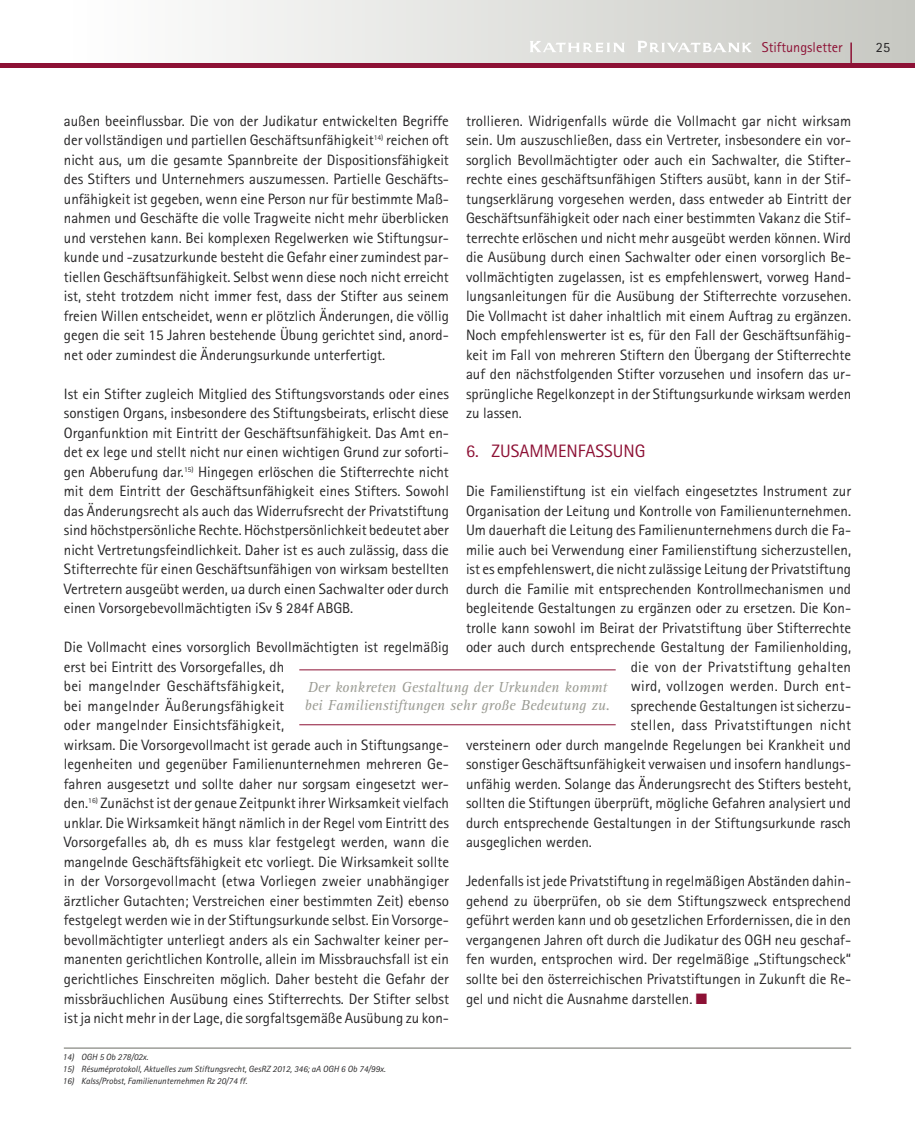
<style>
.page{position:relative;width:915px;height:1127px;background:#fff}
.page>*{position:absolute;margin:0;border:0;box-sizing:border-box;transform-origin:0 0}
.t1{font:18px "Rotis Sans Serif";color:#8d1135}
.t2{font:15px/19.5px "Rotis Sans Serif";color:#272627;text-align:justify}
.t3{font:15px "Rotis Sans Serif";letter-spacing:.02em;color:#272627}
.t4{font:italic 15px/18px "Rotis Serif";color:#9c9d95}
.t5{font:14.25px "Rotis Sans Serif";color:#8d1135}
.t6{font:14.25px "Rotis Sans Serif";color:#272627}
.t7{font:italic 9px "Rotis Sans Serif";color:#272627}
.s1{color:#8d1135}
</style>
<div class="page">
<div style="left:64px;top:0;width:850px;height:64px;background:linear-gradient(to right,#fff,#c7c8c2)"></div>
<svg style="left:529px;top:41px;width:95px;height:11px"></svg>
<svg style="left:636px;top:41px;width:115px;height:11px"></svg>
<svg style="left:850px;top:43px;width:1px;height:21px"></svg>
<hr style="left:0;top:64px;width:914px;height:4px;background:#8d1135">
<hr style="left:64px;top:1048px;width:786px;height:1px;background:#6c6d65">
<hr style="left:299px;top:669px;width:316px;height:1px;background:#8d1135">
<hr style="left:299px;top:724px;width:316px;height:1px;background:#8d1135">
<p class="t5" style="left:761px;top:43px;width:82px">Stiftungsletter</p>
<p class="t6" style="left:875px;top:43px;width:16px">25</p>
<p class="t2" style="left:64px;top:112px;width:386px">außen beeinflussbar. Die von der Judikatur entwickelten Begriffe der vollständigen und partiellen Geschäftsunfähigkeit<sup>14)</sup> reichen oft nicht aus, um die gesamte Spannbreite der Dispositionsfähigkeit des Stifters und Unternehmers auszumessen. Partielle Geschäfts&shy;unfähigkeit ist gegeben, wenn eine Person nur für bestimmte Maß&shy;nahmen und Geschäfte die volle Tragweite nicht mehr überblicken und verstehen kann. Bei komplexen Regelwerken wie Stiftungsur&shy;kunde und -zusatzurkunde besteht die Gefahr einer zumindest par&shy;tiellen Geschäftsunfähigkeit. Selbst wenn diese noch nicht erreicht ist, steht trotzdem nicht immer fest, dass der Stifter aus seinem freien Willen entscheidet, wenn er plötzlich Änderungen, die völlig gegen die seit 15 Jahren bestehende Übung gerichtet sind, anord&shy;net oder zumindest die Änderungsurkunde unterfertigt.</p>
<p class="t2" style="left:64px;top:385px;width:386px">Ist ein Stifter zugleich Mitglied des Stiftungsvorstands oder eines sonstigen Organs, insbesondere des Stiftungsbeirats, erlischt diese Organfunktion mit Eintritt der Geschäftsunfähigkeit. Das Amt en&shy;det ex lege und stellt nicht nur einen wichtigen Grund zur soforti&shy;gen Abberufung dar.<sup>15)</sup> Hingegen erlöschen die Stifterrechte nicht mit dem Eintritt der Geschäftsunfähigkeit eines Stifters. Sowohl das Änderungsrecht als auch das Widerrufsrecht der Privatstiftung sind höchstpersönliche Rechte. Höchstpersönlichkeit bedeutet aber nicht Vertretungsfeindlichkeit. Daher ist es auch zulässig, dass die Stifterrechte für einen Geschäftsunfähigen von wirksam bestellten Vertretern ausgeübt werden, ua durch einen Sachwalter oder durch einen Vorsorgebevollmächtigten iSv § 284f ABGB.</p>
<p class="t2" style="left:64px;top:639px;width:386px;text-align:left">Die Vollmacht eines vorsorglich Bevollmächtigten ist regelmäßig erst bei Eintritt des Vorsorgefalles, dh<br>bei mangelnder Geschäftsfähigkeit,<br>bei mangelnder Äußerungsfähigkeit<br>oder mangelnder Einsichtsfähigkeit,<br>wirksam. Die Vorsorgevollmacht ist gerade auch in Stiftungsange&shy;legenheiten und gegenüber Familienunternehmen mehreren Ge&shy;fahren ausgesetzt und sollte daher nur sorgsam eingesetzt wer&shy;den.<sup>16)</sup> Zunächst ist der genaue Zeitpunkt ihrer Wirksamkeit vielfach unklar. Die Wirksamkeit hängt nämlich in der Regel vom Eintritt des Vorsorgefalles ab, dh es muss klar festgelegt werden, wann die mangelnde Geschäftsfähigkeit etc vorliegt. Die Wirksamkeit sollte in der Vorsorgevollmacht (etwa Vorliegen zweier unabhängiger ärztlicher Gutachten; Verstreichen einer bestimmten Zeit) ebenso festgelegt werden wie in der Stiftungsurkunde selbst. Ein Vorsorge&shy;bevollmächtigter unterliegt anders als ein Sachwalter keiner per&shy;manenten gerichtlichen Kontrolle, allein im Missbrauchsfall ist ein gerichtliches Einschreiten möglich. Daher besteht die Gefahr der missbräuchlichen Ausübung eines Stifterrechts. Der Stifter selbst istja nicht mehr in der Lage, die sorgfaltsgemäße Ausübung zu kon-</p>
<p class="t2" style="left:466px;top:112px;width:386px">trollieren. Widrigenfalls würde die Vollmacht gar nicht wirksam sein. Um auszuschließen, dass ein Vertreter, insbesondere ein vor&shy;sorglich Bevollmächtigter oder auch ein Sachwalter, die Stifter&shy;rechte eines geschäftsunfähigen Stifters ausübt, kann in der Stif&shy;tungserklärung vorgesehen werden, dass entweder ab Eintritt der Geschäftsunfähigkeit oder nach einer bestimmten Vakanz die Stif&shy;terrechte erlöschen und nicht mehr ausgeübt werden können. Wird die Ausübung durch einen Sachwalter oder einen vorsorglich Be&shy;vollmächtigten zugelassen, ist es empfehlenswert, vorweg Hand&shy;lungsanleitungen für die Ausübung der Stifterrechte vorzusehen.<br>Die Vollmacht ist daher inhaltlich mit einem Auftrag zu ergänzen.<br>Noch empfehlenswerter ist es, für den Fall der Geschäftsunfähig&shy;keit im Fall von mehreren Stiftern den Übergang der Stifterrechte auf den nächstfolgenden Stifter vorzusehen und insofern das ur&shy;sprüngliche Regelkonzept in der Stiftungsurkunde wirksam werden zu lassen.</p>
<p class="t1" style="left:466px;top:445px;width:181px">6. ZUSAMMENFASSUNG</p>
<p class="t2" style="left:466px;top:483px;width:386px">Die Familienstiftung ist ein vielfach eingesetztes Instrument zur</p>
<p class="t2" style="left:466px;top:502px;width:386px">Organisation der Leitung und Kontrolle von Familienunternehmen.</p>
<p class="t2" style="left:466px;top:522px;width:386px">Um dauerhaft die Leitung des Familienunternehmens durch die Fa-</p>
<p class="t2" style="left:466px;top:541px;width:386px">milie auch bei Verwendung einer Familienstiftung sicherzustellen,</p>
<p class="t2" style="left:466px;top:561px;width:386px">ist es empfehlenswert, die nicht zulässige Leitung der Privatstiftung</p>
<p class="t2" style="left:466px;top:580px;width:386px">durch die Familie mit entsprechenden Kontrollmechanismen und</p>
<p class="t2" style="left:466px;top:600px;width:386px">begleitende Gestaltungen zu ergänzen oder zu ersetzen. Die Kon-</p>
<p class="t2" style="left:466px;top:619px;width:386px">trolle kann sowohl im Beirat der Privatstiftung über Stifterrechte</p>
<p class="t2" style="left:466px;top:639px;width:386px">oder auch durch entsprechende Gestaltung der Familienholding,</p>
<p class="t3" style="left:630px;top:661px;width:222px">die von der Privatstiftung gehalten</p>
<p class="t3" style="left:630px;top:681px;width:222px">wird, vollzogen werden. Durch ent-</p>
<p class="t2" style="left:630px;top:697px;width:222px">sprechende Gestaltungen ist sicherzu-</p>
<p class="t3" style="left:630px;top:720px;width:222px">stellen, dass Privatstiftungen nicht</p>
<p class="t2" style="left:466px;top:736px;width:386px">versteinern oder durch mangelnde Regelungen bei Krankheit und</p>
<p class="t2" style="left:466px;top:756px;width:386px">sonstiger Geschäftsunfähigkeit verwaisen und insofern handlungs-</p>
<p class="t2" style="left:466px;top:775px;width:386px">unfähig werden. Solange das Änderungsrecht des Stifters besteht,</p>
<p class="t2" style="left:466px;top:795px;width:386px">sollten die Stiftungen überprüft, mögliche Gefahren analysiert und</p>
<p class="t2" style="left:466px;top:814px;width:386px">durch entsprechende Gestaltungen in der Stiftungsurkunde rasch</p>
<p class="t2" style="left:466px;top:834px;width:127px">ausgeglichen werden.</p>
<p class="t2" style="left:466px;top:873px;width:386px">Jedenfalls istjede Privatstiftung in regelmäßigen Abständen dahin&shy;gehend zu überprüfen, ob sie dem Stiftungszweck entsprechend geführt werden kann und ob gesetzlichen Erfordernissen, die in den vergangenen Jahren oft durch die Judikatur des OGH neu geschaf&shy;fen wurden, entsprochen wird. Der regelmäßige „Stiftungscheck“ sollte bei den österreichischen Privatstiftungen in Zukunft die Re&shy;gel und nicht die Ausnahme darstellen. <span class="s1">■</span></p>
<p class="t4" style="left:305px;top:679px;width:306px">Der konkreten Gestaltung der Urkunden kommt bei Familienstiftungen sehr große Bedeutung zu.</p>
<p class="t7" style="left:63px;top:1054px;width:87px">14) OGH 5 Ob 278/02x.</p>
<p class="t7" style="left:63px;top:1066px;width:324px">15) Résuméprotokoll, Aktuelles zum Stiftungsrecht, GesRZ 2012, 346; aA OGH 6 Ob 74/99x.</p>
<p class="t7" style="left:63px;top:1078px;width:186px">16) Kalss/Probst, Familienunternehmen Rz 20/74 ff.</p>
</div>
